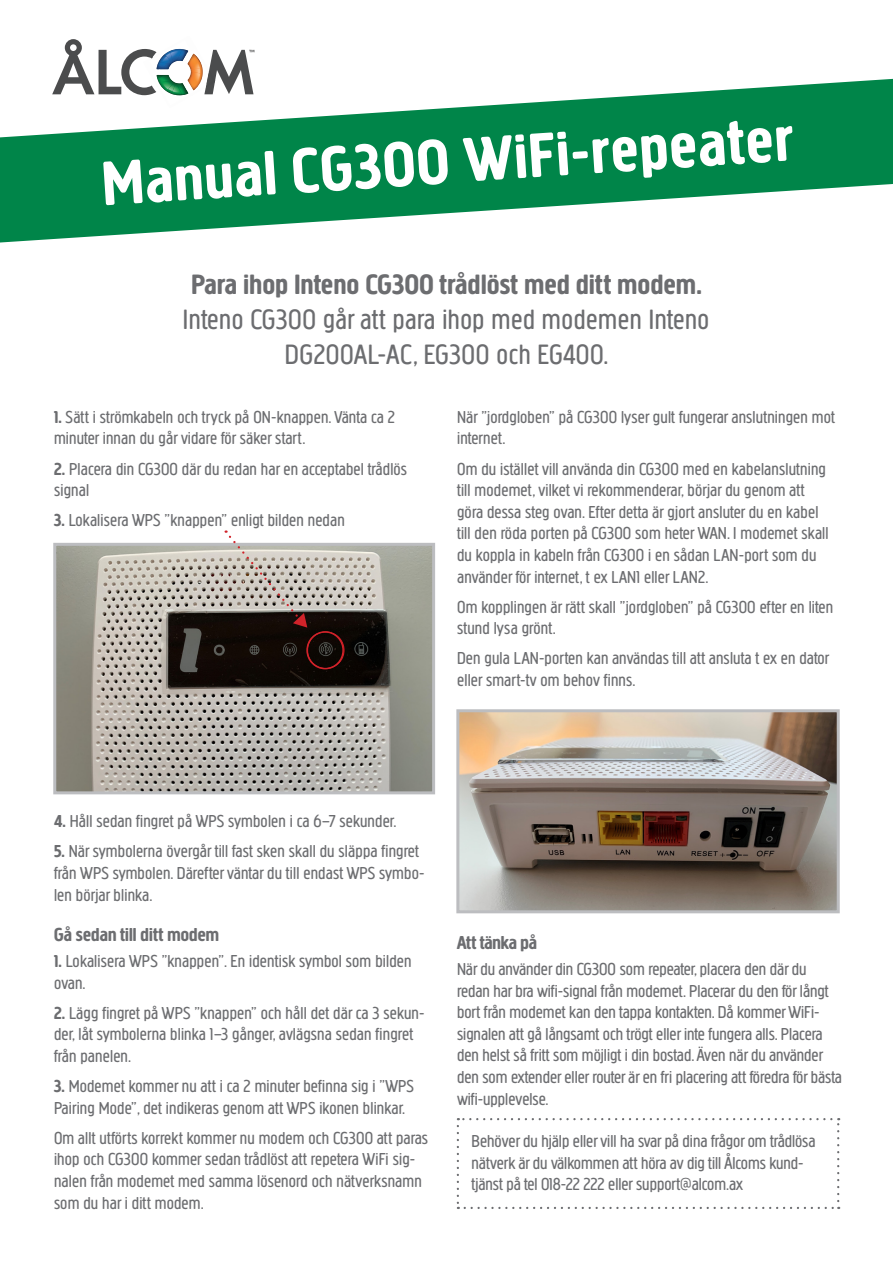
<style>
.page{position:relative;width:893px;height:1263px;background:#fff}
.page>*{position:absolute;margin:0;border:0;box-sizing:border-box;transform-origin:0 0}
.t1{font:700 65.25px "Creighton Pro";color:#fff}
.t2{font:29.1px/35px "Creighton Pro";letter-spacing:.02em;color:#6c6d70;text-align:center}
.t3{font:700 29.1px "Creighton Pro";letter-spacing:.02em;color:#6c6d70}
.t4{font:700 19.5px "Creighton Pro";letter-spacing:.01em;color:#6c6d70}
.t5{font:18px/21.6px "Creighton Pro";letter-spacing:.01em;color:#6c6d70}
.s1{font-weight:700}
</style>
<div class="page">
<svg style="left:0;top:79px;width:893px;height:163px;fill:#008549"></svg>
<img style="left:57px;top:547px;width:374px;height:243px">
<div style="left:53px;top:543px;width:382px;height:251px;border:3px solid #bcbdc0"></div>
<div style="left:306px;top:631px;width:38px;height:38px;border:1px solid #d1232a;border-radius:50%"></div>
<svg style="left:226px;top:530px;width:81px;height:98px;background:#afa7a1"></svg>
<img style="left:460px;top:713px;width:376px;height:196px">
<div style="left:456px;top:709px;width:384px;height:204px;border:3px solid #bcbdc0"></div>
<svg style="left:457px;top:1126px;width:2px;height:83px"></svg>
<svg style="left:465px;top:1207px;width:374px;height:2px"></svg>
<svg style="left:837px;top:1118px;width:2px;height:83px"></svg>
<svg style="left:458px;top:1118px;width:373px;height:2px"></svg>
<img style="left:153px;top:106px;width:23px;height:2px">
<svg style="left:52px;top:39px;width:202px;height:67px"></svg>
<p class="t1" style="left:100px;top:148px;width:693px;rotate:-4deg">Manual CG300 WiFi-repeater</p>
<p class="t3" style="left:191px;top:268px;width:512px">Para ihop Inteno CG300 trådlöst med ditt modem.</p>
<p class="t2" style="left:183px;top:302px;width:528px">Inteno CG300 går att para ihop med modemen Inteno<br>DG200AL-AC, EG300 och EG400.</p>
<p class="t5" style="left:54px;top:406px;width:343px"><span class="s1">1.</span> Sätt i strömkabeln och tryck på ON-knappen. Vänta ca 2 minuter innan du går vidare för säker start.</p>
<p class="t5" style="left:54px;top:458px;width:355px"><span class="s1">2.</span> Placera din CG300 där du redan har en acceptabel trådlös signal</p>
<p class="t5" style="left:54px;top:509px;width:292px"><span class="s1">3.</span> Lokalisera WPS ”knappen” enligt bilden nedan</p>
<p class="t5" style="left:457px;top:406px;width:379px">När ”jordgloben” på CG300 lyser gult fungerar anslutningen mot internet.</p>
<p class="t5" style="left:457px;top:458px;width:373px">Om du istället vill använda din CG300 med en kabelanslutning till modemet, vilket vi rekommenderar, börjar du genom att göra dessa steg ovan. Efter detta är gjort ansluter du en kabel till den röda porten på CG300 som heter WAN. I modemet skall du koppla in kabeln från CG300 i en sådan LAN-port som du använder för internet, t ex LAN1 eller LAN2.</p>
<p class="t5" style="left:457px;top:596px;width:378px">Om kopplingen är rätt skall ”jordgloben” på CG300 efter en liten stund lysa grönt.</p>
<p class="t5" style="left:457px;top:648px;width:374px">Den gula LAN-porten kan användas till att ansluta t ex en dator eller smart-tv om behov finns.</p>
<p class="t5" style="left:54px;top:811px;width:344px"><span class="s1">4.</span> Håll sedan fingret på WPS symbolen i ca 6–7 sekunder.</p>
<p class="t5" style="left:54px;top:841px;width:372px"><span class="s1">5.</span> När symbolerna övergår till fast sken skall du släppa fingret från WPS symbolen. Därefter väntar du till endast WPS symbo&shy;len börjar blinka.</p>
<p class="t4" style="left:54px;top:923px;width:167px">Gå sedan till ditt modem</p>
<p class="t5" style="left:54px;top:950px;width:359px"><span class="s1">1.</span> Lokalisera WPS ”knappen”. En identisk symbol som bilden ovan.</p>
<p class="t5" style="left:54px;top:1002px;width:372px"><span class="s1">2.</span> Lägg fingret på WPS ”knappen” och håll det där ca 3 sekun&shy;der, låt symbolerna blinka 1–3 gånger, avlägsna sedan fingret från panelen.</p>
<p class="t5" style="left:54px;top:1075px;width:362px"><span class="s1">3.</span> Modemet kommer nu att i ca 2 minuter befinna sig i ”WPS<br>Pairing Mode”, det indikeras genom att WPS ikonen blinkar.</p>
<p class="t5" style="left:54px;top:1127px;width:376px">Om allt utförts korrekt kommer nu modem och CG300 att paras ihop och CG300 kommer sedan trådlöst att repetera WiFi sig&shy;nalen från modemet med samma lösenord och nätverksnamn som du har i ditt modem.</p>
<p class="t4" style="left:457px;top:931px;width:82px">Att tänka på</p>
<p class="t5" style="left:457px;top:958px;width:386px">När du använder din CG300 som repeater, placera den där du redan har bra wifi-signal från modemet. Placerar du den för långt bort från modemet kan den tappa kontakten. Då kommer WiFi&shy;signalen att gå långsamt och trögt eller inte fungera alls. Placera den helst så fritt som möjligt i din bostad. Även när du använder den som extender eller router är en fri placering att föredra för bästa wifi-upplevelse.</p>
<p class="t5" style="left:472px;top:1130px;width:345px">Behöver du hjälp eller vill ha svar på dina frågor om trådlösa nätverk är du välkommen att höra av dig till Ålcoms kund&shy;tjänst på tel 018-22 222 eller support@alcom.ax</p>
</div>
